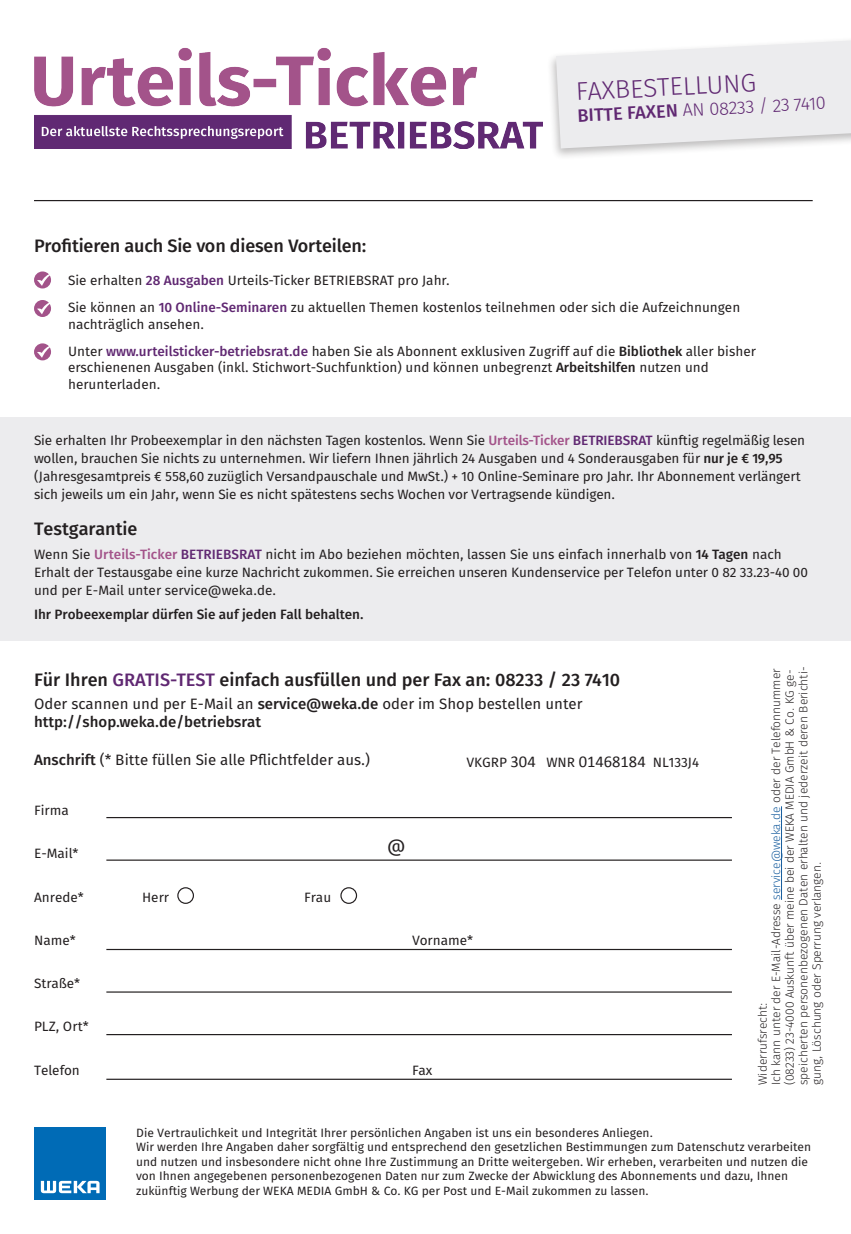
<style>
.page{position:relative;width:851px;height:1234px;background:#fff}
.page>*{position:absolute;margin:0;border:0;box-sizing:border-box;transform-origin:0 0}
.t1{font:25.5px "Fira Sans OT Light";color:#602872}
.t2{font:18px "Fira Sans OT Medium";color:#231f20}
.t3{font:18px "Fira Sans OT Light";color:#602872}
.t4{font:18px "Fira Sans OT";color:#231f20}
.t5{font:15px/18px "Fira Sans OT";color:#231f20}
.t6{font:13.5px/18px "Fira Sans OT";letter-spacing:-.01em;color:#231f20}
.t7{font:13.5px "Fira Sans OT Medium";color:#231f20}
.t8{font:12px/14.4px "Fira Sans OT";color:#231f20}
.t9{font:12px/13.5px "Fira Sans OT Light";color:#231f20}
.s1{font-family:"Fira Sans OT Medium"}
.s2{font-family:"Fira Sans OT Medium";color:#602872}
.s3{font-family:"Fira Sans OT Medium";color:#a3538a}
.s4{color:#602872}
.s5{font-family:"Calibri";font-size:16.5px}
.s6{color:#175d9e}
</style>
<div class="page">
<img style="left:34px;top:48px;width:508px;height:101px">
<hr style="left:34px;top:200px;width:778px;height:1px;background:#231f20">
<div style="left:35px;top:1127px;width:71px;height:72px;background:#006bb6"></div>
<svg style="left:41px;top:1180px;width:58px;height:12px"></svg>
<div style="left:0;top:417px;width:850px;height:223px;background:#ececee"></div>
<svg style="left:34px;top:271px;width:17px;height:17px"></svg>
<svg style="left:34px;top:300px;width:17px;height:17px"></svg>
<svg style="left:34px;top:343px;width:17px;height:17px"></svg>
<hr style="left:106px;top:816px;width:625px;height:2px;background:#231f20">
<div style="left:547px;top:35px;width:303px;height:126px;background:#231f20;opacity:.3"></div>
<svg style="left:556px;top:41px;width:294px;height:107px;background:#ececed"></svg>
<hr style="left:106px;top:859px;width:625px;height:1px;background:#231f20">
<div style="left:177px;top:887px;width:17px;height:16px;border:1px solid #231f20;border-radius:50%"></div>
<div style="left:340px;top:887px;width:17px;height:16px;border:1px solid #231f20;border-radius:50%"></div>
<hr style="left:106px;top:948px;width:625px;height:1px;background:#231f20">
<hr style="left:106px;top:991px;width:625px;height:1px;background:#231f20">
<hr style="left:106px;top:1033px;width:625px;height:1px;background:#231f20">
<hr style="left:106px;top:1078px;width:625px;height:1px;background:#231f20">
<hr style="left:781px;top:806px;width:1px;height:93px;background:#175d9e">
<p class="t2" style="left:34px;top:233px;width:334px">Profitieren auch Sie von diesen Vorteilen:</p>
<p class="t1" style="left:575px;top:74px;width:182px;rotate:-3deg">FAXBESTELLUNG</p>
<p class="t3" style="left:576px;top:103px;width:250px;rotate:-3deg"><span class="s1">BITTE FAXEN</span> AN 08233 / 23 7410</p>
<p class="t6" style="left:68px;top:272px;width:383px">Sie erhalten <span class="s2">28 Ausgaben</span> Urteils-Ticker BETRIEBSRAT pro Jahr.</p>
<p class="t6" style="left:68px;top:300px;width:673px;line-height:16.5px">Sie können an <span class="s2">10 Online-Seminaren</span> zu aktuellen Themen kostenlos teilnehmen oder sich die Aufzeichnungen nachträglich ansehen.</p>
<p class="t6" style="left:68px;top:344px;width:689px;line-height:16.4px">Unter <span class="s2">www.urteilsticker-betriebsrat.de</span> haben Sie als Abonnent exklusiven Zugriff auf die <span class="s1">Bibliothek</span> aller bisher erschienenen Ausgaben (inkl. Stichwort-Suchfunktion) und können unbegrenzt <span class="s1">Arbeitshilfen</span> nutzen und herunterladen.</p>
<p class="t6" style="left:34px;top:432px;width:772px">Sie erhalten Ihr Probeexemplar in den nächsten Tagen kostenlos. Wenn Sie <span class="s3">Urteils-Ticker</span> <span class="s2">BETRIEBSRAT</span> künftig regelmäßig lesen wollen, brauchen Sie nichts zu unternehmen. Wir liefern Ihnen jährlich 24 Ausgaben und 4 Sonderausgaben für <span class="s1">nur je € 19,95 </span>(Jahresgesamtpreis € 558,60 zuzüglich Versandpauschale und MwSt.) + 10 Online-Seminare pro Jahr. Ihr Abonnement verlängert sich jeweils um ein Jahr, wenn Sie es nicht spätestens sechs Wochen vor Vertragsende kündigen.</p>
<p class="t2" style="left:34px;top:515px;width:105px">Testgarantie</p>
<p class="t6" style="left:34px;top:546px;width:775px">Wenn Sie <span class="s3">Urteils-Ticker</span> <span class="s2">BETRIEBSRAT</span> nicht im Abo beziehen möchten, lassen Sie uns einfach innerhalb von <span class="s1">14 Tagen</span> nach<br>Erhalt der Testausgabe eine kurze Nachricht zukommen. Sie erreichen unseren Kundenservice per Telefon unter 0 82 33.23-40 00 und per E-Mail unter service@weka.de.</p>
<p class="t7" style="left:34px;top:604px;width:331px">Ihr Probeexemplar dürfen Sie auf jeden Fall behalten.</p>
<p class="t2" style="left:34px;top:667px;width:587px">Für Ihren <span class="s4">GRATIS-TEST</span> einfach ausfüllen und per Fax an: 08233 / 23 7410</p>
<p class="t5" style="left:34px;top:695px;width:550px">Oder scannen und per E-Mail an <span class="s1">service@weka.de</span> oder im Shop bestellen unter <span class="s1">http://shop.weka.de/betriebsrat</span></p>
<p class="t5" style="left:34px;top:751px;width:337px"><span class="s1">Anschrift</span> (* Bitte füllen Sie alle Pflichtfelder aus.)</p>
<p class="t6" style="left:466px;top:754px;width:234px">VKGRP <span class="s5">304</span> WNR <span class="s5">01468184</span> NL133J4</p>
<p class="t6" style="left:34px;top:802px;width:36px">Firma</p>
<p class="t6" style="left:34px;top:845px;width:46px">E-Mail*</p>
<p class="t6" style="left:34px;top:888px;width:51px">Anrede*</p>
<p class="t6" style="left:142px;top:888px;width:28px">Herr</p>
<p class="t6" style="left:304px;top:888px;width:28px">Frau</p>
<p class="t6" style="left:34px;top:931px;width:43px">Name*</p>
<p class="t6" style="left:412px;top:931px;width:62px">Vorname*</p>
<p class="t6" style="left:34px;top:975px;width:48px">Straße*</p>
<p class="t6" style="left:34px;top:1018px;width:56px">PLZ, Ort*</p>
<p class="t6" style="left:34px;top:1061px;width:47px">Telefon</p>
<p class="t6" style="left:412px;top:1061px;width:22px">Fax</p>
<p class="t4" style="left:387px;top:833px;width:20px">@</p>
<p class="t9" style="left:770px;top:1084px;width:420px;rotate:-90deg">Ich kann unter der E-Mail-Adresse <span class="s6">service@weka.de</span> oder der Telefonnummer (08233) 23-4000 Auskunft über meine bei der WEKA MEDIA GmbH &amp; Co. KG ge&shy;speicherten personenbezogenen Daten erhalten und jederzeit deren Berichti&shy;gung, Löschung oder Sperrung verlangen.</p>
<p class="t9" style="left:756px;top:1084px;width:84px;rotate:-90deg">Widerrufsrecht:</p>
<p class="t8" style="left:136px;top:1126px;width:518px">Die Vertraulichkeit und Integrität Ihrer persönlichen Angaben ist uns ein besonderes Anliegen.</p>
<p class="t8" style="left:136px;top:1140px;width:676px">Wir werden Ihre Angaben daher sorgfältig und entsprechend den gesetzlichen Bestimmungen zum Datenschutz verarbeiten und nutzen und insbesondere nicht ohne Ihre Zustimmung an Dritte weitergeben. Wir erheben, verarbeiten und nutzen die von Ihnen angegebenen personenbezogenen Daten nur zum Zwecke der Abwicklung des Abonnements und dazu, Ihnen zukünftig Werbung der WEKA MEDIA GmbH &amp; Co. KG per Post und E-Mail zukommen zu lassen.</p>
</div>
